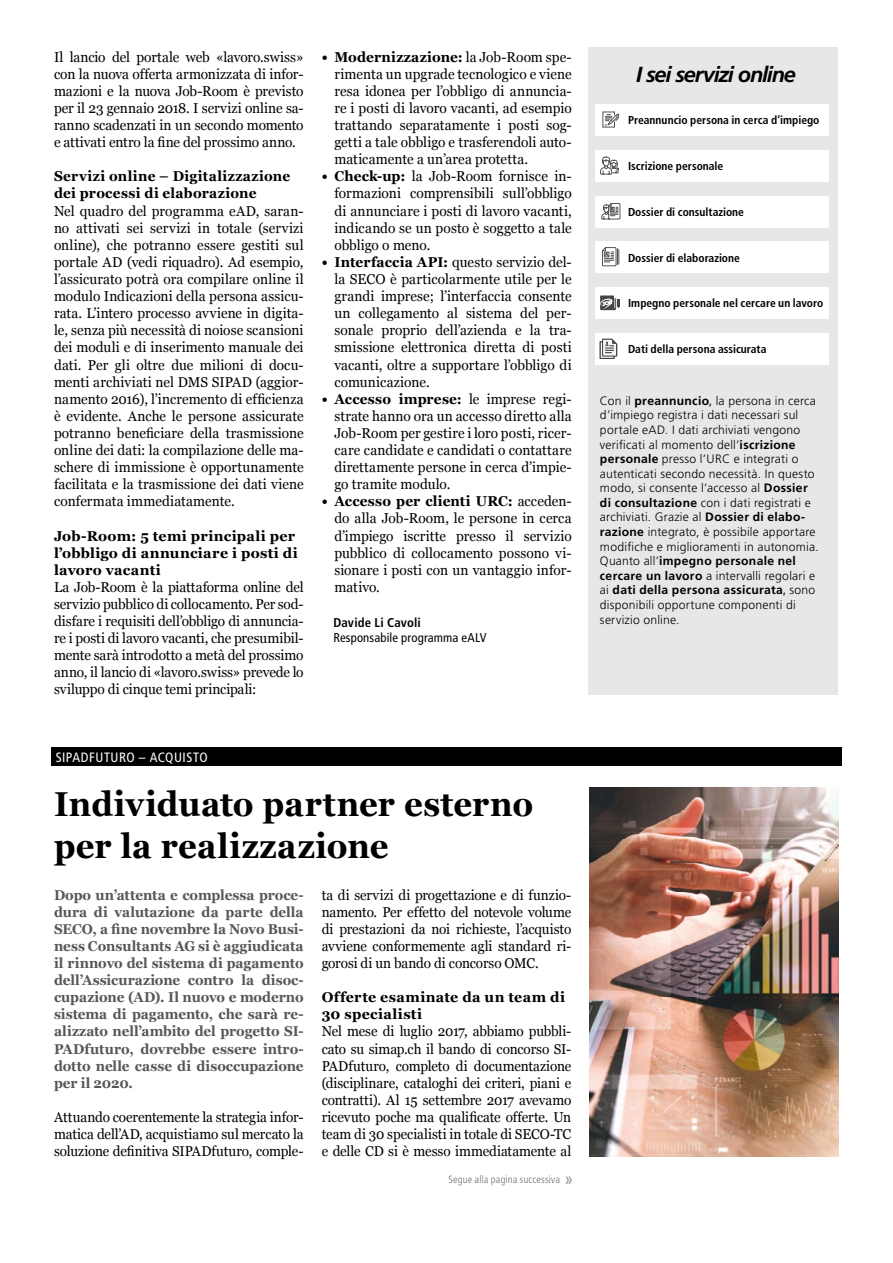
<style>
.page{position:relative;width:893px;height:1263px;background:#fff}
.page>*{position:absolute;margin:0;border:0;box-sizing:border-box;transform-origin:0 0}
.t1{font:700 34.5px/41.4px "Georgia";letter-spacing:.01em;color:#000;scale:.95 1}
.t2{font:italic 700 21.75px "Frutiger LT Std";letter-spacing:-.055em;color:#000}
.t3{font:14.25px/17.1px "Georgia";color:#000;text-align:justify;scale:.96 1}
.t4{font:14.25px/17.1px "Georgia";color:#000;text-align:justify;scale:.95 1}
.t5{font:700 14.25px/17.1px "Georgia";color:#575756;text-align:justify;scale:.95 1}
.t6{font:700 14.25px/17.1px "Georgia";letter-spacing:.025em;color:#000}
.t7{font:700 14.25px/17.1px "Georgia";letter-spacing:.025em;color:#000;scale:.96 1}
.t8{font:condensed 13.5px "Frutiger LT Std";letter-spacing:.04em;color:#fff}
.t9{font:condensed 12.75px "Frutiger LT Std";letter-spacing:.01em;color:#000}
.t10{font:700 condensed 12.75px "Frutiger LT Std";letter-spacing:.01em;color:#000}
.t11{font:300 12.15px/14.5px "Frutiger LT Std";letter-spacing:.02em;color:#000}
.t12{font:700 condensed 11.55px "Frutiger LT Std";color:#000}
.t13{font:300 condensed 10.5px "Frutiger LT Std";letter-spacing:.015em;color:#706f6f}
.s1{font-weight:700}
.s2{font-weight:400;font-size:18px;color:#979797}
.s3{font-weight:400;font-stretch:condensed}
</style>
<div class="page">
<div style="left:588px;top:47px;width:250px;height:647px;background:#e7e7e7"></div>
<div style="left:595px;top:105px;width:234px;height:31px;background:#fff"></div>
<svg style="left:602px;top:111px;width:18px;height:17px"></svg>
<div style="left:595px;top:150px;width:234px;height:31px;background:#fff"></div>
<svg style="left:600px;top:156px;width:19px;height:19px"></svg>
<div style="left:595px;top:196px;width:234px;height:31px;background:#fff"></div>
<svg style="left:601px;top:203px;width:20px;height:17px"></svg>
<div style="left:595px;top:242px;width:234px;height:31px;background:#fff"></div>
<div style="left:595px;top:287px;width:234px;height:32px;background:#fff"></div>
<svg style="left:601px;top:310px;width:14px;height:1px"></svg>
<svg style="left:600px;top:295px;width:20px;height:15px"></svg>
<div style="left:595px;top:333px;width:234px;height:31px;background:#fff"></div>
<svg style="left:602px;top:338px;width:16px;height:19px"></svg>
<svg style="left:599px;top:339px;width:18px;height:19px"></svg>
<div style="left:51px;top:747px;width:790px;height:19px;background:#000"></div>
<img style="left:590px;top:787px;width:249px;height:369px">
<svg style="left:602px;top:247px;width:18px;height:20px"></svg>
<p class="t3" style="left:54px;top:48px;width:262px">Il lancio del portale web «lavoro.swiss» con la nuova offerta armonizzata di infor&shy;mazioni e la nuova Job-Room è previsto per il 23 gennaio 2018. I servizi online sa&shy;ranno scadenzati in un secondo momento e attivati entro la fine del prossimo anno.</p>
<p class="t7" style="left:54px;top:168px;width:248px">Servizi online – Digitalizzazione dei processi di elaborazione</p>
<p class="t3" style="left:54px;top:202px;width:262px">Nel quadro del programma eAD, saran&shy;no attivati sei servizi in totale (servizi online), che potranno essere gestiti sul portale AD (vedi riquadro). Ad esempio, l’assicurato potrà ora compilare online il modulo Indicazioni della persona assicu&shy;rata. L’intero processo avviene in digita&shy;le, senza più necessità di noiose scansioni dei moduli e di inserimento manuale dei dati. Per gli oltre due milioni di docu&shy;menti archiviati nel DMS SIPAD (aggior&shy;namento 2016), l’incremento di efficienza è evidente. Anche le persone assicurate potranno beneficiare della trasmissione online dei dati: la compilazione delle ma&shy;schere di immissione è opportunamente facilitata e la trasmissione dei dati viene confermata immediatamente.</p>
<p class="t6" style="left:54px;top:527px;width:245px">Job-Room: 5 temi principali per l’obbligo di annunciare i posti di lavoro vacanti</p>
<p class="t3" style="left:54px;top:579px;width:262px">La Job-Room è la piattaforma online del servizio pubblico di collocamento. Per sod&shy;disfare i requisiti dell’obbligo di annuncia&shy;re i posti di lavoro vacanti, che presumibil&shy;mente sarà introdotto a metà del prossimo anno, il lancio di «lavoro.swiss» prevede lo sviluppo di cinque temi principali:</p>
<p class="t3" style="left:334px;top:48px;width:249px;text-indent:-13px"><span class="s1">• Modernizzazione:</span> la Job-Room spe&shy;rimenta un upgrade tecnologico e viene resa idonea per l’obbligo di annuncia&shy;re i posti di lavoro vacanti, ad esempio trattando separatamente i posti sog&shy;getti a tale obbligo e trasferendoli auto&shy;maticamente a un’area protetta.</p>
<p class="t3" style="left:334px;top:168px;width:249px;text-indent:-13px"><span class="s1">• Check-up:</span> la Job-Room fornisce in&shy;formazioni comprensibili sull’obbligo di annunciare i posti di lavoro vacanti, indicando se un posto è soggetto a tale obbligo o meno.</p>
<p class="t3" style="left:334px;top:254px;width:249px;text-indent:-13px"><span class="s1">• Interfaccia API:</span> questo servizio del&shy;la SECO è particolarmente utile per le grandi imprese; l’interfaccia consente un collegamento al sistema del per&shy;sonale proprio dell’azienda e la tra&shy;smissione elettronica diretta di posti vacanti, oltre a supportare l’obbligo di comunicazione.</p>
<p class="t3" style="left:334px;top:390px;width:249px;text-indent:-13px"><span class="s1">• Accesso imprese:</span> le imprese regi&shy;strate hanno ora un accesso diretto alla Job-Room per gestire i loro posti, ricer&shy;care candidate e candidati o contattare direttamente persone in cerca d’impie&shy;go tramite modulo.</p>
<p class="t3" style="left:334px;top:493px;width:249px;text-indent:-13px"><span class="s1">• Accesso per clienti URC:</span> acceden&shy;do alla Job-Room, le persone in cerca d’impiego iscritte presso il servizio pubblico di collocamento possono vi&shy;sionare i posti con un vantaggio infor&shy;mativo.</p>
<p class="t10" style="left:333px;top:615px;width:89px">Davide Li Cavoli</p>
<p class="t9" style="left:333px;top:630px;width:155px">Responsabile programma eALV</p>
<p class="t8" style="left:56px;top:749px;width:153px">SIPADFUTURO – ACQUISTO</p>
<h1 class="t1" style="left:54px;top:784px;width:506px">Individuato partner esterno per la realizzazione</h1>
<p class="t5" style="left:54px;top:886px;width:264px">Dopo un’attenta e complessa proce&shy;dura di valutazione da parte della SECO, a fine novembre la Novo Busi&shy;ness Consultants AG si è aggiudicata il rinnovo del sistema di pagamento dell’Assicurazione contro la disoc&shy;cupazione (AD). Il nuovo e moderno sistema di pagamento, che sarà re&shy;alizzato nell’ambito del progetto SI-PADfuturo, dovrebbe essere intro&shy;dotto nelle casse di disoccupazione per il 2020.</p>
<p class="t4" style="left:54px;top:1109px;width:264px">Attuando coerentemente la strategia infor&shy;matica dell’AD, acquistiamo sul mercato la soluzione definitiva SIPADfuturo, comple-</p>
<p class="t4" style="left:322px;top:886px;width:264px">ta di servizi di progettazione e di funzio&shy;namento. Per effetto del notevole volume di prestazioni da noi richieste, l’acquisto avviene conformemente agli standard ri&shy;gorosi di un bando di concorso OMC.</p>
<p class="t6" style="left:322px;top:989px;width:245px">Offerte esaminate da un team di<br>30 specialisti</p>
<p class="t4" style="left:322px;top:1023px;width:264px">Nel mese di luglio 2017, abbiamo pubbli&shy;cato su simap.ch il bando di concorso SI-PADfuturo, completo di documentazione (disciplinare, cataloghi dei criteri, piani e contratti). Al 15 settembre 2017 avevamo ricevuto poche ma qualificate offerte. Un team di 30 specialisti in totale di SECO-TC e delle CD si è messo immediatamente al</p>
<p class="t13" style="left:448px;top:1174px;width:126px">Segue alla pagina successiva <span class="s2">»</span></p>
<h2 class="t2" style="left:636px;top:62px;width:161px">I sei servizi online</h2>
<p class="t12" style="left:628px;top:113px;width:193px">Preannuncio persona in cerca d’impiego</p>
<p class="t12" style="left:628px;top:159px;width:97px">Iscrizione personale</p>
<p class="t12" style="left:628px;top:205px;width:118px">Dossier di consultazione</p>
<p class="t12" style="left:628px;top:251px;width:113px">Dossier di elaborazione</p>
<p class="t12" style="left:628px;top:296px;width:197px">Impegno personale nel cercare un lavoro</p>
<p class="t12" style="left:628px;top:342px;width:140px">Dati della persona assicurata</p>
<p class="t11" style="left:600px;top:393px;width:220px">Con il <span class="s1">preannuncio</span><span class="s3">,</span> la persona in cerca d’impiego registra i dati necessari sul portale eAD. I dati archiviati vengono verificati al momento dell’<span class="s1">iscrizione personale</span> presso l’URC e integrati o autenticati secondo necessità. In questo modo, si consente l’accesso al <span class="s1">Dossier di consultazione</span> con i dati registrati e archiviati. Grazie al <span class="s1">Dossier di elabo&shy;razione</span> integrato, è possibile apportare modifiche e miglioramenti in autonomia.<br>Quanto all’<span class="s1">impegno personale nel cercare un lavoro</span> a intervalli regolari e ai <span class="s1">dati della persona assicurata</span><span class="s3">,</span> sono disponibili opportune componenti di servizio online.</p>
</div>
